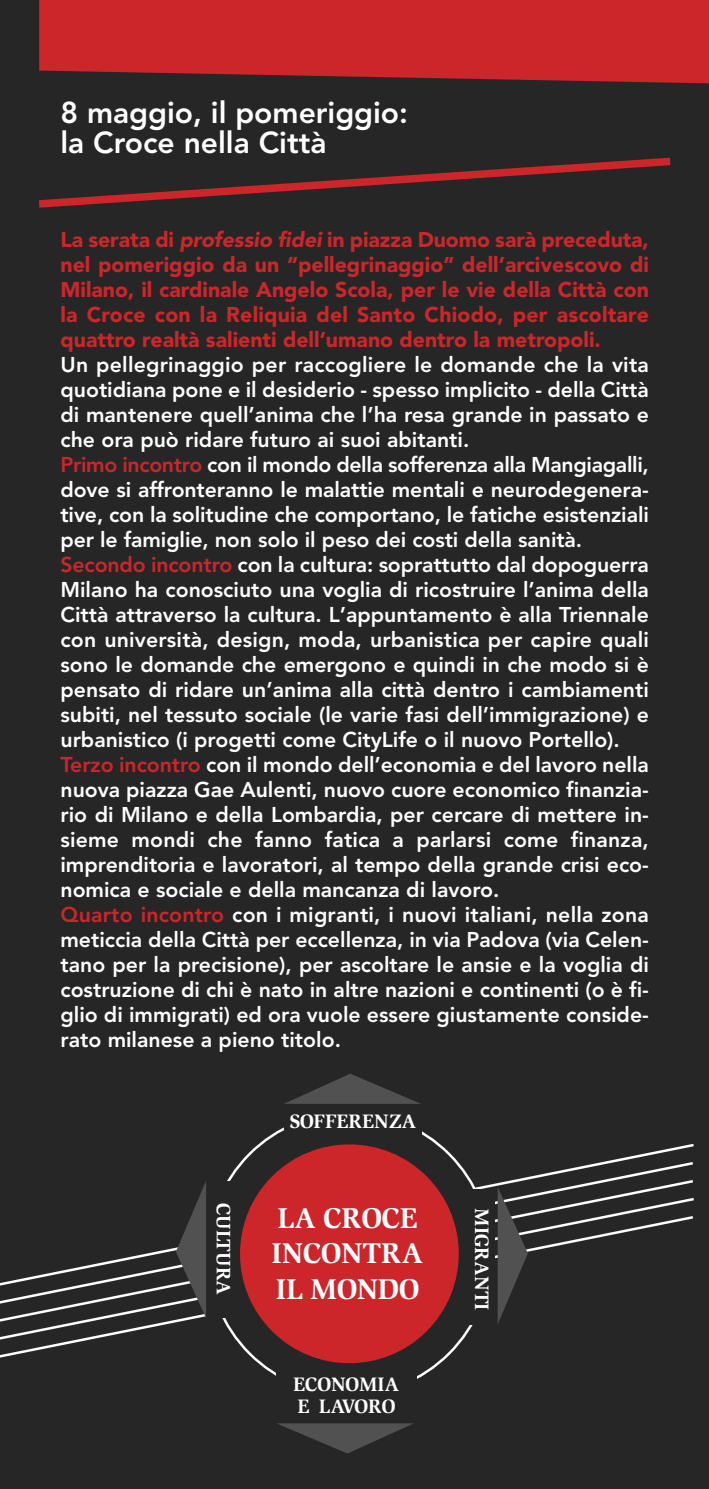
<style>
.page{position:relative;width:709px;height:1489px;background:#fff}
.page>*{position:absolute;margin:0;border:0;box-sizing:border-box;transform-origin:0 0}
.t1{font:800 30px/30px "Avenir";color:#fff}
.t2{font:700 25.75px/35.2px "Slimbach";color:#fff}
.t3{font:800 21.25px/25px "Avenir";color:#fff}
.t4{font:900 21.25px/25px "Avenir";color:#cc262b;text-align:justify}
.t5{font:700 17.5px/22.5px "Slimbach";color:#fff}
.s1{font-style:italic}
.s2{color:#cc262b}
</style>
<div class="page">
<div style="left:0;top:0;width:709px;height:1488px;background:#272627"></div>
<svg style="left:39px;top:0;width:670px;height:84px;background:#be262a"></svg>
<svg style="left:39px;top:157px;width:632px;height:51px"></svg>
<svg style="left:523px;top:1160px;width:170px;height:18px"></svg>
<svg style="left:505px;top:1178px;width:188px;height:17px"></svg>
<svg style="left:528px;top:1195px;width:166px;height:19px"></svg>
<svg style="left:0;top:1214px;width:693px;height:144px"></svg>
<svg style="left:193px;top:1103px;width:312px;height:276px"></svg>
<div style="left:284px;top:1108px;width:138px;height:30px;background:#272627"></div>
<div style="left:276px;top:1371px;width:140px;height:54px;background:#272627"></div>
<div style="left:206px;top:1180px;width:30px;height:136px;background:#272627"></div>
<div style="left:464px;top:1189px;width:30px;height:135px;background:#272627"></div>
<svg style="left:286px;top:1074px;width:133px;height:29px"></svg>
<svg style="left:497px;top:1186px;width:31px;height:138px"></svg>
<svg style="left:176px;top:1180px;width:30px;height:137px"></svg>
<svg style="left:277px;top:1423px;width:136px;height:30px"></svg>
<svg style="left:229px;top:1133px;width:240px;height:240px;fill:#cc262b"></svg>
<h1 class="t1" style="left:60px;top:100px;width:349px">8 maggio, il pomeriggio: la Croce nella Città</h1>
<p class="t4" style="left:60px;top:229px;width:590px">La serata di <span class="s1">professio fidei</span> in piazza Duomo sarà preceduta, nel pomeriggio da un “pellegrinaggio” dell’arcivescovo di Milano, il cardinale Angelo Scola, per le vie della Città con la Croce con la Reliquia del Santo Chiodo, per ascoltare quattro realtà salienti dell’umano dentro la metropoli.</p>
<p class="t3" style="left:60px;top:354px;width:590px">Un pellegrinaggio per raccogliere le domande che la vita quotidiana pone e il desiderio - spesso implicito - della Città di mantenere quell’anima che l’ha resa grande in passato e che ora può ridare futuro ai suoi abitanti.<br><span class="s2">Primo incontro</span> con il mondo della sofferenza alla Mangiagalli, dove si affronteranno le malattie mentali e neurodegenera&shy;tive, con la solitudine che comportano, le fatiche esistenziali per le famiglie, non solo il peso dei costi della sanità.<br><span class="s2">Secondo incontro</span> con la cultura: soprattutto dal dopoguerra Milano ha conosciuto una voglia di ricostruire l’anima della Città attraverso la cultura. L’appuntamento è alla Triennale con università, design, moda, urbanistica per capire quali sono le domande che emergono e quindi in che modo si è pensato di ridare un’anima alla città dentro i cambiamenti subiti, nel tessuto sociale (le varie fasi dell’immigrazione) e urbanistico (i progetti come CityLife o il nuovo Portello).<br><span class="s2">Terzo incontro</span> con il mondo dell’economia e del lavoro nella nuova piazza Gae Aulenti, nuovo cuore economico finanzia&shy;rio di Milano e della Lombardia, per cercare di mettere in&shy;sieme mondi che fanno fatica a parlarsi come finanza, imprenditoria e lavoratori, al tempo della grande crisi eco&shy;nomica e sociale e della mancanza di lavoro.<br><span class="s2">Quarto incontro</span> con i migranti, i nuovi italiani, nella zona meticcia della Città per eccellenza, in via Padova (via Celen&shy;tano per la precisione), per ascoltare le ansie e la voglia di costruzione di chi è nato in altre nazioni e continenti (o è fi&shy;glio di immigrati) ed ora vuole essere giustamente conside&shy;rato milanese a pieno titolo.</p>
<p class="t5" style="left:290px;top:1109px;width:128px">SOFFERENZA</p>
<p class="t5" style="left:235px;top:1202px;width:94px;rotate:90deg">CULTURA</p>
<p class="t5" style="left:493px;top:1208px;width:103px;rotate:90deg">MIGRANTI</p>
<p class="t2" style="left:271px;top:1199px;width:153px">LA CROCE<br>INCONTRA<br>IL MONDO</p>
<p class="t5" style="left:293px;top:1372px;width:108px">ECONOMIA<br>E LAVORO</p>
</div>
